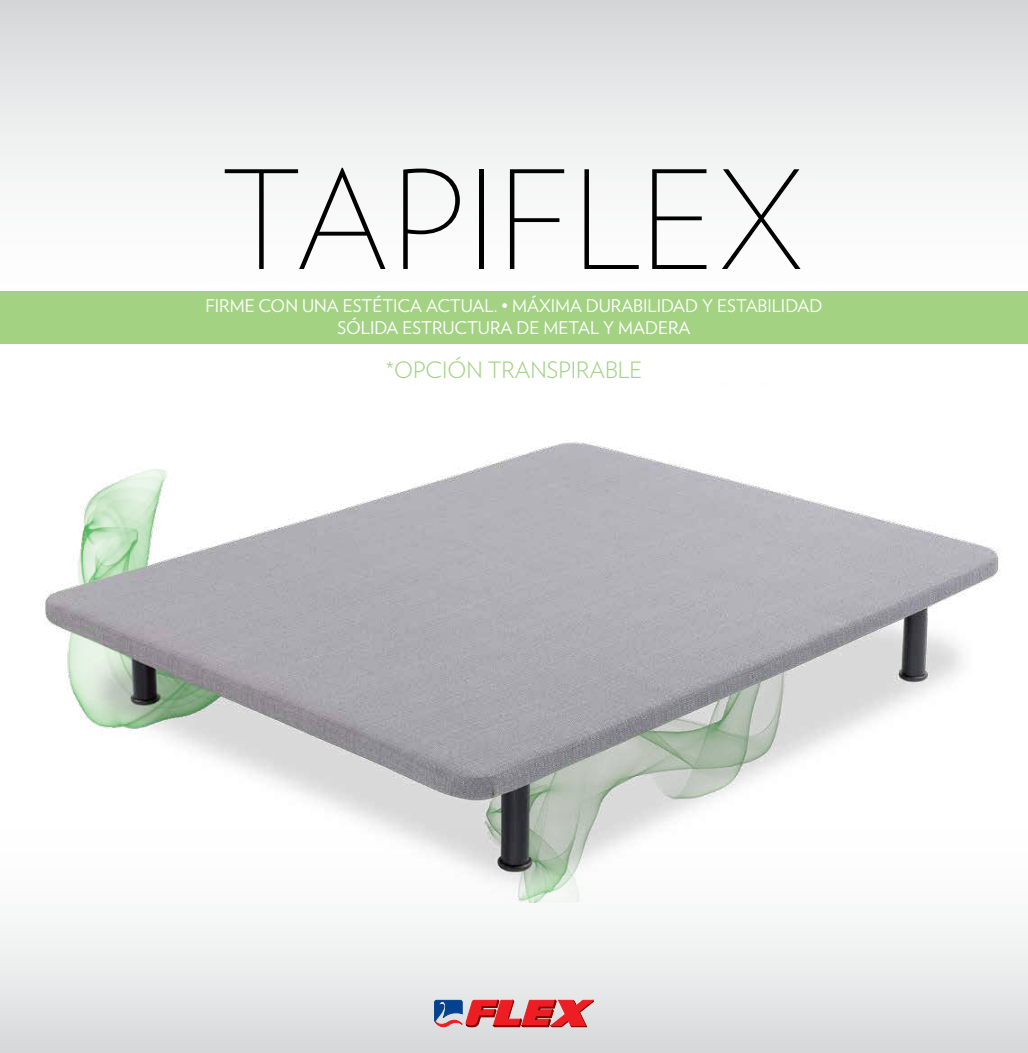
<style>
.page{position:relative;width:1028px;height:1053px;background:#fff}
.page>*{position:absolute;margin:0;border:0;box-sizing:border-box;transform-origin:0 0}
.t1{font:200 136px "Verlag";color:#000}
.t2{font:300 22.5px "Verlag";color:#a3d283}
.t3{font:17.5px "Verlag";color:#fff}
</style>
<div class="page">
<div style="left:0;top:820px;width:1028px;height:232px;background:linear-gradient(to bottom,#fff,#dbddde)"></div>
<svg style="left:0;top:0;width:1028px;height:177px;fill:#e7e8e8"></svg>
<div style="left:0;top:291px;width:1028px;height:53px;background:#a3d283"></div>
<img style="left:30px;top:442px;width:983px;height:460px">
<svg style="left:434px;top:999px;width:160px;height:30px;background:#c86670"></svg>
<h1 class="t1" style="left:220px;top:122px;width:290px">TAPIF</h1>
<p class="t3" style="left:259px;top:292px;width:14px">CON</p>
<p class="t3" style="left:302px;top:292px;width:52px">UNA ESTÉT</p>
<p class="t3" style="left:393px;top:292px;width:426px">ICA ACT UAL. • MÁXIMA D URABILIDAD Y ESTABILIDAD</p>
<h1 class="t1" style="left:572px;top:122px;width:238px">LEX</h1>
<p class="t3" style="left:205px;top:292px;width:26px">FIRME</p>
<p class="t3" style="left:337px;top:315px;width:12px">SÓL</p>
<p class="t3" style="left:370px;top:315px;width:44px">IDA ESTR</p>
<p class="t3" style="left:442px;top:315px;width:114px">UCTURA DE MET</p>
<p class="t3" style="left:578px;top:315px;width:79px">AL Y MADER</p>
<p class="t3" style="left:678px;top:315px;width:13px">A</p>
<p class="t2" style="left:386px;top:354px;width:117px">*OPCIÓN TRANS</p>
<p class="t2" style="left:558px;top:354px;width:71px">PIRABLE</p>
</div>
